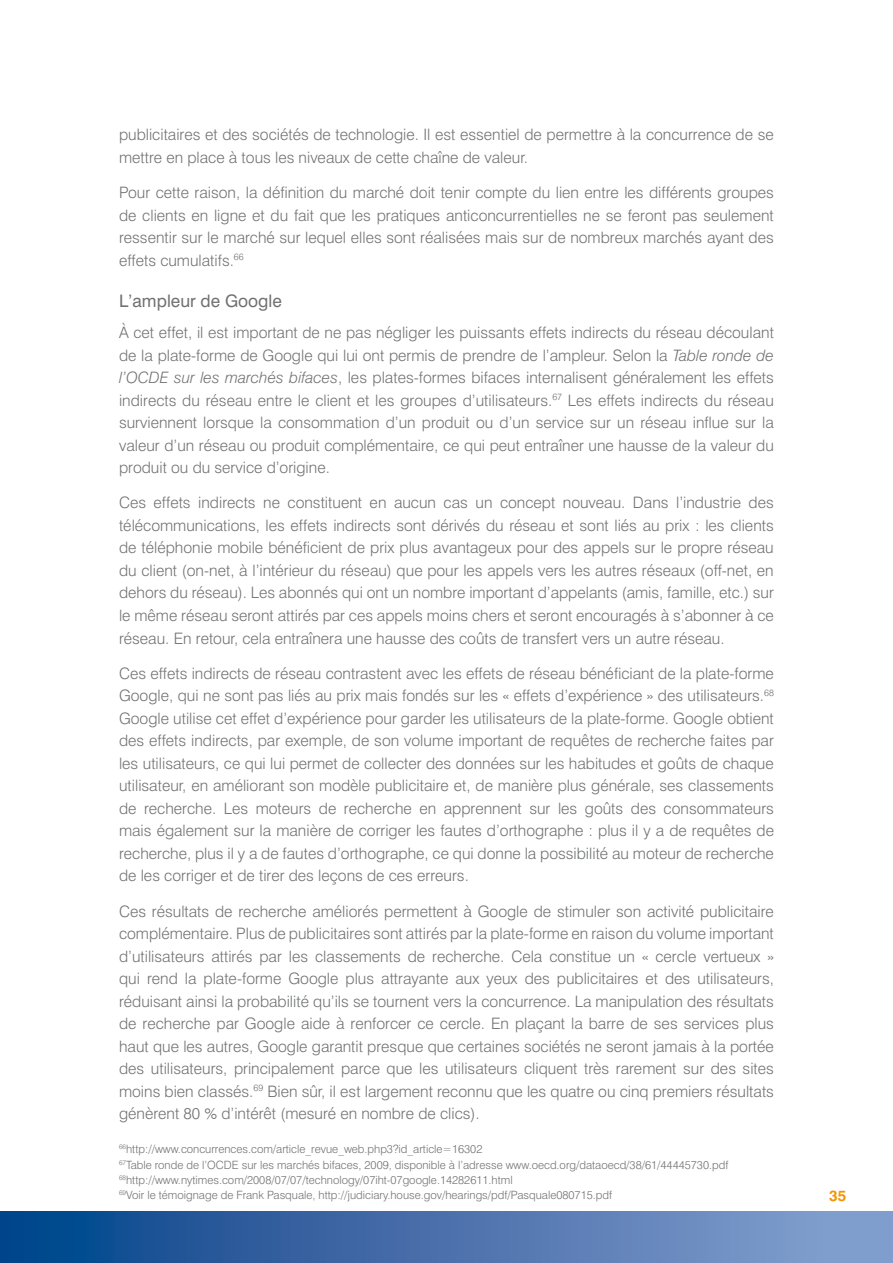
<style>
.page{position:relative;width:893px;height:1263px;background:#fff}
.page>*{position:absolute;margin:0;border:0;box-sizing:border-box;transform-origin:0 0}
.t1{font:17.25px "Swiss 721 BT";color:#707172}
.t2{font:300 15.75px/22.5px "Swiss 721 BT";color:#707172;text-align:justify}
.t3{font:700 15px "Swiss 721 BT";color:#f39400}
.t4{font:300 11.4px/15.3px "Swiss 721 BT";color:#707172}
.s1{font-style:italic}
</style>
<div class="page">
<div style="left:0;top:1212px;width:893px;height:51px;background:linear-gradient(to right,#034288,#8ca2d1)"></div>
<p class="t2" style="left:119px;top:123px;width:656px">publicitaires et des sociétés de technologie. Il est essentiel de permettre à la concurrence de se mettre en place à tous les niveaux de cette chaîne de valeur.</p>
<p class="t2" style="left:119px;top:181px;width:656px">Pour cette raison, la définition du marché doit tenir compte du lien entre les différents groupes de clients en ligne et du fait que les pratiques anticoncurrentielles ne se feront pas seulement ressentir sur le marché sur lequel elles sont réalisées mais sur de nombreux marchés ayant des effets cumulatifs.<sup>66</sup></p>
<p class="t1" style="left:119px;top:290px;width:164px">L’ampleur de Google</p>
<p class="t2" style="left:119px;top:321px;width:656px">À cet effet, il est important de ne pas négliger les puissants effets indirects du réseau découlant de la plate-forme de Google qui lui ont permis de prendre de l’ampleur. Selon la <span class="s1">Table ronde de l’OCDE sur les marchés bifaces</span>, les plates-formes bifaces internalisent généralement les effets indirects du réseau entre le client et les groupes d’utilisateurs.<sup>67</sup> Les effets indirects du réseau surviennent lorsque la consommation d’un produit ou d’un service sur un réseau influe sur la valeur d’un réseau ou produit complémentaire, ce qui peut entraîner une hausse de la valeur du produit ou du service d’origine.</p>
<p class="t2" style="left:119px;top:491px;width:656px">Ces effets indirects ne constituent en aucun cas un concept nouveau. Dans l’industrie des télécommunications, les effets indirects sont dérivés du réseau et sont liés au prix : les clients de téléphonie mobile bénéficient de prix plus avantageux pour des appels sur le propre réseau du client (on-net, à l’intérieur du réseau) que pour les appels vers les autres réseaux (off-net, en dehors du réseau). Les abonnés qui ont un nombre important d’appelants (amis, famille, etc.) sur le même réseau seront attirés par ces appels moins chers et seront encouragés à s’abonner à ce réseau. En retour, cela entraînera une hausse des coûts de transfert vers un autre réseau.</p>
<p class="t2" style="left:119px;top:662px;width:656px">Ces effets indirects de réseau contrastent avec les effets de réseau bénéficiant de la plate-forme Google, qui ne sont pas liés au prix mais fondés sur les « effets d’expérience » des utilisateurs.<sup>68<br></sup>Google utilise cet effet d’expérience pour garder les utilisateurs de la plate-forme. Google obtient des effets indirects, par exemple, de son volume important de requêtes de recherche faites par les utilisateurs, ce qui lui permet de collecter des données sur les habitudes et goûts de chaque utilisateur, en améliorant son modèle publicitaire et, de manière plus générale, ses classements de recherche. Les moteurs de recherche en apprennent sur les goûts des consommateurs mais également sur la manière de corriger les fautes d’orthographe : plus il y a de requêtes de recherche, plus il y a de fautes d’orthographe, ce qui donne la possibilité au moteur de recherche de les corriger et de tirer des leçons de ces erreurs.</p>
<p class="t2" style="left:119px;top:899px;width:656px">Ces résultats de recherche améliorés permettent à Google de stimuler son activité publicitaire complémentaire. Plus de publicitaires sont attirés par la plate-forme en raison du volume important d’utilisateurs attirés par les classements de recherche. Cela constitue un « cercle vertueux » qui rend la plate-forme Google plus attrayante aux yeux des publicitaires et des utilisateurs, réduisant ainsi la probabilité qu’ils se tournent vers la concurrence. La manipulation des résultats de recherche par Google aide à renforcer ce cercle. En plaçant la barre de ses services plus haut que les autres, Google garantit presque que certaines sociétés ne seront jamais à la portée des utilisateurs, principalement parce que les utilisateurs cliquent très rarement sur des sites moins bien classés.<sup>69</sup> Bien sûr, il est largement reconnu que les quatre ou cinq premiers résultats génèrent 80 % d’intérêt (mesuré en nombre de clics).</p>
<p class="t4" style="left:119px;top:1141px;width:611px"><sup>66</sup>http://www.concurrences.com/article_revue_web.php3?id_article=16302<br><sup>67</sup>Table ronde de l’OCDE sur les marchés bifaces, 2009, disponible à l’adresse www.oecd.org/dataoecd/38/61/44445730.pdf <sup>68</sup>http://www.nytimes.com/2008/07/07/technology/07iht-07google.14282611.html<br><sup>69</sup>Voir le témoignage de Frank Pasquale, http://judiciary.house.gov/hearings/pdf/Pasquale080715.pdf</p>
<p class="t3" style="left:829px;top:1186px;width:19px">35</p>
</div>
